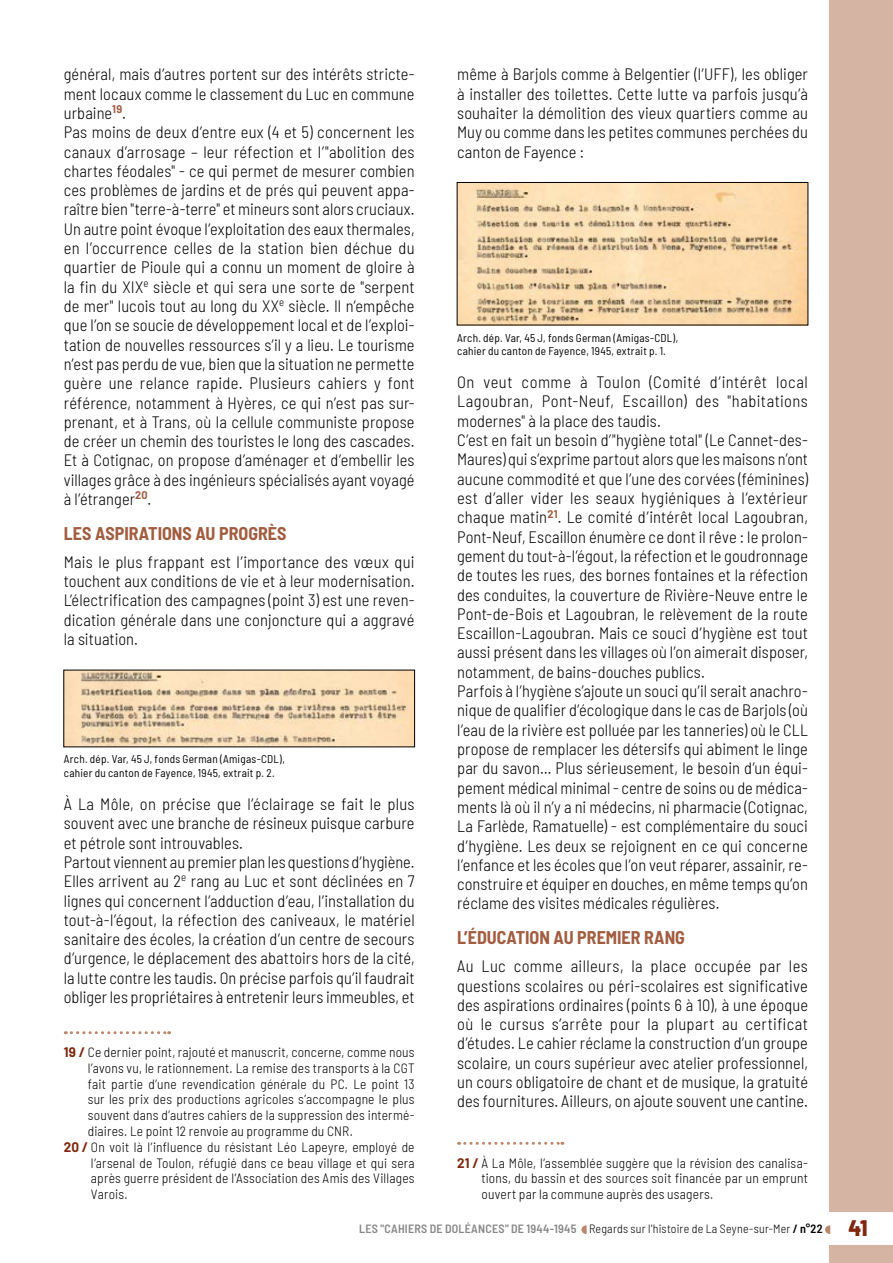
<style>
.page{position:relative;width:893px;height:1263px;background:#fff}
.page>*{position:absolute;margin:0;border:0;box-sizing:border-box;transform-origin:0 0}
.t1{font:700 semi-condensed 18px "Barlow";color:#a25d40}
.t2{font:300 semi-condensed 16.5px/19.4px "Barlow";letter-spacing:.005em;color:#000}
.t3{font:300 semi-condensed 13.5px/15.8px "Barlow";letter-spacing:.015em;color:#000;text-align:justify}
.t4{font:300 semi-condensed 12px "Barlow";letter-spacing:.02em;color:#000}
.t5{font:semi-condensed 11.25px/13.2px "Barlow";letter-spacing:.02em;color:#000}
.s1{font-weight:700;font-stretch:normal;color:#80280f}
.s2{font-weight:600;color:#878787}
.s3{font-weight:600}
.s4{font-weight:800;font-size:22.5px;color:#80280f}
</style>
<div class="page">
<div style="left:829px;top:0;width:64px;height:1263px;background:#d5b4a3"></div>
<img style="left:65px;top:672px;width:348px;height:73px">
<svg style="left:65px;top:1031px;width:105px;height:3px"></svg>
<img style="left:459px;top:184px;width:347px;height:139px">
<div style="left:457px;top:182px;width:351px;height:143px;border:1px solid #000"></div>
<svg style="left:459px;top:1142px;width:104px;height:3px"></svg>
<div style="left:829px;top:1212px;width:64px;height:32px;background:#fff"></div>
<svg style="left:581px;top:1225px;width:6px;height:9px"></svg>
<svg style="left:825px;top:1225px;width:5px;height:9px"></svg>
<p class="t2" style="left:457px;top:63px;width:352px;text-align:justify">même à Barjols comme à Belgentier (l’UFF), les obliger à installer des toilettes. Cette lutte va parfois jusqu’à souhaiter la démolition des vieux quartiers comme au Muy ou comme dans les petites communes perchées du canton de Fayence :</p>
<p class="t2" style="left:64px;top:63px;width:352px">général, mais d’autres portent sur des intérêts stricte&shy;ment locaux comme le classement du Luc en commune urbaine<sup>19</sup>.<br>Pas moins de deux d’entre eux (4 et 5) concernent les canaux d’arrosage – leur réfection et l’"abolition des chartes féodales" - ce qui permet de mesurer combien ces problèmes de jardins et de prés qui peuvent appa&shy;raître bien "terre-à-terre" et mineurs sont alors cruciaux.<br>Un autre point évoque l’exploitation des eaux thermales, en l’occurrence celles de la station bien déchue du quartier de Pioule qui a connu un moment de gloire à la fin du XIX<sup>e</sup> siècle et qui sera une sorte de "serpent de mer" lucois tout au long du XX<sup>e</sup> siècle. Il n’empêche que l’on se soucie de développement local et de l’exploi&shy;tation de nouvelles ressources s’il y a lieu. Le tourisme n’est pas perdu de vue, bien que la situation ne permette guère une relance rapide. Plusieurs cahiers y font référence, notamment à Hyères, ce qui n’est pas sur&shy;prenant, et à Trans, où la cellule communiste propose de créer un chemin des touristes le long des cascades.<br>Et à Cotignac, on propose d’aménager et d’embellir les villages grâce à des ingénieurs spécialisés ayant voyagé à l’étranger<sup>20</sup>.</p>
<p class="t1" style="left:64px;top:520px;width:224px">LES ASPIRATIONS AU PROGRÈS</p>
<p class="t2" style="left:64px;top:551px;width:352px;text-align:justify">Mais le plus frappant est l’importance des vœux qui touchent aux conditions de vie et à leur modernisation.<br>L’électrification des campagnes (point 3) est une reven&shy;dication générale dans une conjoncture qui a aggravé la situation.</p>
<p class="t5" style="left:457px;top:330px;width:223px">Arch. dép. Var, 45 J, fonds German (Amigas-CDL), cahier du canton de Fayence, 1945, extrait p. 1.</p>
<p class="t2" style="left:457px;top:371px;width:352px">On veut comme à Toulon (Comité d’intérêt local Lagoubran, Pont-Neuf, Escaillon) des "habitations modernes" à la place des taudis.<br>C’est en fait un besoin d’"hygiène total" (Le Cannet-des-Maures) qui s’exprime partout alors que les maisons n’ont aucune commodité et que l’une des corvées (féminines) est d’aller vider les seaux hygiéniques à l’extérieur chaque matin<sup>21</sup>. Le comité d’intérêt local Lagoubran, Pont-Neuf, Escaillon énumère ce dont il rêve : le prolon&shy;gement du tout-à-l’égout, la réfection et le goudronnage de toutes les rues, des bornes fontaines et la réfection des conduites, la couverture de Rivière-Neuve entre le Pont-de-Bois et Lagoubran, le relèvement de la route Escaillon-Lagoubran. Mais ce souci d’hygiène est tout aussi présent dans les villages où l’on aimerait disposer, notamment, de bains-douches publics.<br>Parfois à l’hygiène s’ajoute un souci qu’il serait anachro&shy;nique de qualifier d’écologique dans le cas de Barjols (où l’eau de la rivière est polluée par les tanneries) où le CLL propose de remplacer les détersifs qui abiment le linge par du savon… Plus sérieusement, le besoin d’un équi&shy;pement médical minimal - centre de soins ou de médica&shy;ments là où il n’y a ni médecins, ni pharmacie (Cotignac, La Farlède, Ramatuelle) - est complémentaire du souci d’hygiène. Les deux se rejoignent en ce qui concerne l’enfance et les écoles que l’on veut réparer, assainir, re&shy;construire et équiper en douches, en même temps qu’on réclame des visites médicales régulières.</p>
<p class="t1" style="left:457px;top:925px;width:229px">L’ÉDUCATION AU PREMIER RANG</p>
<p class="t2" style="left:457px;top:955px;width:352px;text-align:justify">Au Luc comme ailleurs, la place occupée par les questions scolaires ou péri-scolaires est significative des aspirations ordinaires (points 6 à 10), à une époque où le cursus s’arrête pour la plupart au certificat d’études. Le cahier réclame la construction d’un groupe scolaire, un cours supérieur avec atelier professionnel, un cours obligatoire de chant et de musique, la gratuité des fournitures. Ailleurs, on ajoute souvent une cantine.</p>
<p class="t5" style="left:64px;top:752px;width:223px">Arch. dép. Var, 45 J, fonds German (Amigas-CDL), cahier du canton de Fayence, 1945, extrait p. 2.</p>
<p class="t2" style="left:64px;top:793px;width:352px">À La Môle, on précise que l’éclairage se fait le plus souvent avec une branche de résineux puisque carbure et pétrole sont introuvables.<br>Partout viennent au premier plan les questions d’hygiène.<br>Elles arrivent au 2<sup>e</sup> rang au Luc et sont déclinées en 7 lignes qui concernent l’adduction d’eau, l’installation du tout-à-l’égout, la réfection des caniveaux, le matériel sanitaire des écoles, la création d’un centre de secours d’urgence, le déplacement des abattoirs hors de la cité, la lutte contre les taudis. On précise parfois qu’il faudrait obliger les propriétaires à entretenir leurs immeubles, et</p>
<p class="t3" style="left:64px;top:1043px;width:352px"><span class="s1">19 /</span> Ce dernier point, rajouté et manuscrit, concerne, comme nous</p>
<p class="t3" style="left:88px;top:1059px;width:328px">l’avons vu, le rationnement. La remise des transports à la CGT</p>
<p class="t3" style="left:88px;top:1075px;width:328px">fait partie d’une revendication générale du PC. Le point 13</p>
<p class="t3" style="left:88px;top:1091px;width:328px">sur les prix des productions agricoles s’accompagne le plus</p>
<p class="t3" style="left:88px;top:1106px;width:328px">souvent dans d’autres cahiers de la suppression des intermé-</p>
<p class="t3" style="left:88px;top:1122px;width:267px">diaires. Le point 12 renvoie au programme du CNR.</p>
<p class="t3" style="left:64px;top:1138px;width:352px"><span class="s1">20 /</span> On voit là l’influence du résistant Léo Lapeyre, employé de</p>
<p class="t3" style="left:91px;top:1154px;width:325px">l’arsenal de Toulon, réfugié dans ce beau village et qui sera</p>
<p class="t3" style="left:91px;top:1170px;width:325px">après guerre président de l’Association des Amis des Villages</p>
<p class="t3" style="left:91px;top:1185px;width:38px">Varois.</p>
<p class="t3" style="left:481px;top:1154px;width:328px;text-indent:-24px"><span class="s1">21 /</span> À La Môle, l’assemblée suggère que la révision des canalisa&shy;tions, du bassin et des sources soit financée par un emprunt ouvert par la commune auprès des usagers.</p>
<p class="t4" style="left:359px;top:1220px;width:510px"><span class="s2">LES "CAHIERS DE DOLÉANCES" DE 1944-1945</span> Regards sur l'histoire de La Seyne-sur-Mer <span class="s3">/ N°22</span> <span class="s4">41</span></p>
</div>
